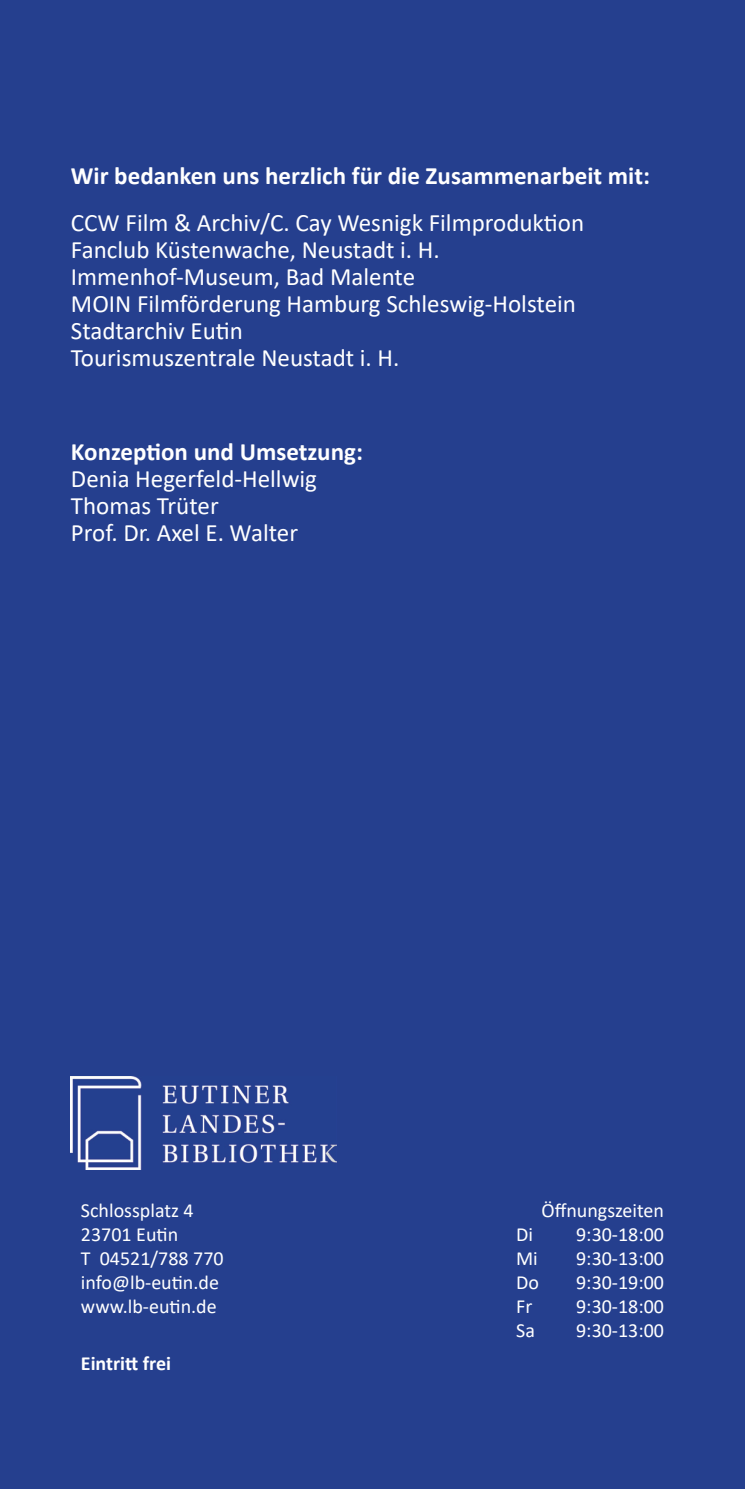
<style>
.page{position:relative;width:745px;height:1489px;background:#fff}
.page>*{position:absolute;margin:0;border:0;box-sizing:border-box;transform-origin:0 0}
.t1{font:25px/27px "Calibri";color:#fff}
.t2{font:700 25px "Calibri";color:#fff}
.t3{font:20px/24px "Calibri";color:#fff}
.t4{font:700 20px "Calibri";color:#fff}
</style>
<div class="page">
<div style="left:0;top:0;width:744px;height:1488px;background:#253f8e"></div>
<img style="left:71px;top:1076px;width:265px;height:93px">
<p class="t2" style="left:71px;top:158px;width:580px">Wir bedanken uns herzlich für die Zusammenarbeit mit:</p>
<p class="t1" style="left:71px;top:208px;width:514px">CCW Film &amp; Archiv/C. Cay Wesnigk Filmproduktion Fanclub Küstenwache, Neustadt i. H.<br>Immenhof-Museum, Bad Malente<br>MOIN Filmförderung Hamburg Schleswig-Holstein Stadtarchiv Eutin<br>Tourismuszentrale Neustadt i. H.</p>
<p class="t2" style="left:71px;top:433px;width:293px">Konzeption und Umsetzung:</p>
<p class="t1" style="left:71px;top:464px;width:247px">Denia Hegerfeld-Hellwig<br>Thomas Trüter<br>Prof. Dr. Axel E. Walter</p>
<p class="t3" style="left:81px;top:1197px;width:144px">Schlossplatz 4<br>23701 Eutin<br>T 04521/788 770 info@lb-eutin.de www.lb-eutin.de</p>
<p class="t4" style="left:81px;top:1349px;width:92px">Eintritt frei</p>
<p class="t3" style="left:541px;top:1197px;width:124px">Öffnungszeiten</p>
<p class="t3" style="left:516px;top:1221px;width:18px">Di</p>
<p class="t3" style="left:575px;top:1221px;width:89px">9:30-18:00</p>
<p class="t3" style="left:516px;top:1245px;width:23px">Mi</p>
<p class="t3" style="left:575px;top:1245px;width:89px">9:30-13:00</p>
<p class="t3" style="left:516px;top:1269px;width:24px">Do</p>
<p class="t3" style="left:575px;top:1269px;width:89px">9:30-19:00</p>
<p class="t3" style="left:516px;top:1293px;width:18px">Fr</p>
<p class="t3" style="left:575px;top:1293px;width:89px">9:30-18:00</p>
<p class="t3" style="left:516px;top:1317px;width:20px">Sa</p>
<p class="t3" style="left:575px;top:1317px;width:89px">9:30-13:00</p>
</div>
